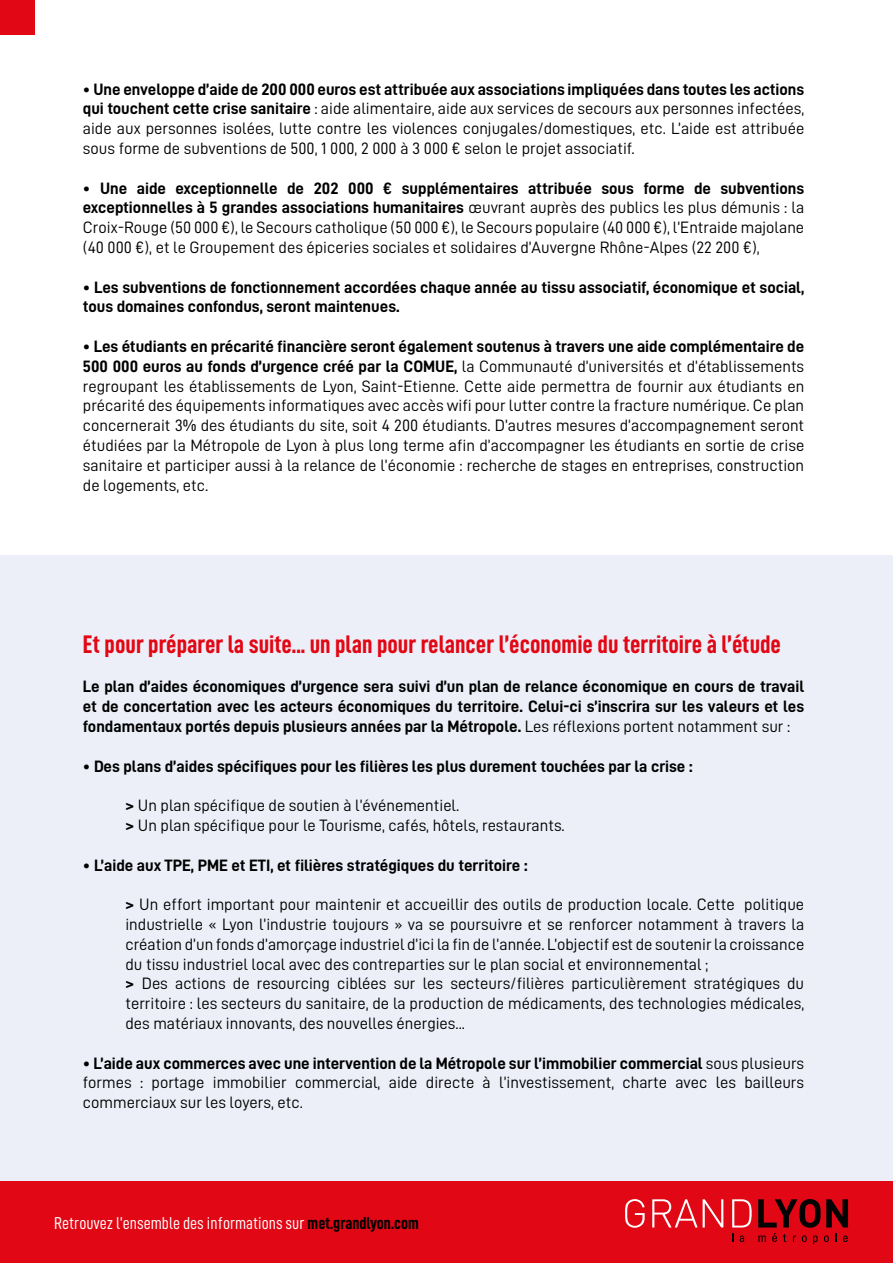
<style>
.page{position:relative;width:893px;height:1263px;background:#fff}
.page>*{position:absolute;margin:0;border:0;box-sizing:border-box;transform-origin:0 0}
.t1{font:25.5px "D DIN Condensed Bold";color:#e20714}
.t2{font:17.25px "D DIN Condensed";color:#fff}
.t3{font:16.5px/19.8px "D DIN";color:#000}
.t4{font:16.5px/19.8px "D DIN Bold";color:#000}
.s1{font-family:"D DIN Bold"}
.s2{font-family:"D DIN"}
.s3{font-family:"D DIN Condensed Bold";color:#000}
</style>
<div class="page">
<div style="left:0;top:1180px;width:893px;height:83px;background:#e20714"></div>
<svg style="left:625px;top:1199px;width:20px;height:29px"></svg>
<svg style="left:652px;top:1199px;width:71px;height:28px"></svg>
<svg style="left:732px;top:1199px;width:20px;height:28px"></svg>
<svg style="left:740px;top:1235px;width:4px;height:7px"></svg>
<svg style="left:758px;top:1199px;width:90px;height:45px"></svg>
<div style="left:0;top:555px;width:893px;height:625px;background:#eceff7"></div>
<div style="left:0;top:0;width:34px;height:34px;background:#e20714"></div>
<p class="t4" style="left:83px;top:79px;width:723px">• Une enveloppe d’aide de 200 000 euros est attribuée aux associations impliquées dans toutes les actions</p>
<p class="t3" style="left:83px;top:98px;width:723px;text-align:justify"><span class="s1">qui touchent cette crise sanitaire</span> : aide alimentaire, aide aux services de secours aux personnes infectées, aide aux personnes isolées, lutte contre les violences conjugales/domestiques, etc. L’aide est attribuée sous forme de subventions de 500, 1 000, 2 000 à 3 000 € selon le projet associatif.</p>
<p class="t4" style="left:83px;top:178px;width:723px">• Une aide exceptionnelle de 202 000 € supplémentaires attribuée sous forme de subventions exceptionnelles à 5 grandes associations humanitaires <span class="s2">œuvrant auprès des publics les plus démunis : la</span></p>
<p class="t3" style="left:83px;top:217px;width:723px">Croix-Rouge (50 000 €), le Secours catholique (50 000 €), le Secours populaire (40 000 €), l’Entraide majolane (40 000 €), et le Groupement des épiceries sociales et solidaires d’Auvergne Rhône-Alpes (22 200 €),</p>
<p class="t4" style="left:83px;top:277px;width:723px">• Les subventions de fonctionnement accordées chaque année au tissu associatif, économique et social, tous domaines confondus, seront maintenues.</p>
<p class="t4" style="left:83px;top:336px;width:723px">• Les étudiants en précarité financière seront également soutenus à travers une aide complémentaire de</p>
<p class="t3" style="left:83px;top:356px;width:723px;text-align:justify"><span class="s1">500 000 euros au fonds d’urgence créé par la COMUE,</span> la Communauté d’universités et d’établissements regroupant les établissements de Lyon, Saint-Etienne. Cette aide permettra de fournir aux étudiants en précarité des équipements informatiques avec accès wifi pour lutter contre la fracture numérique. Ce plan concernerait 3% des étudiants du site, soit 4 200 étudiants. D’autres mesures d’accompagnement seront étudiées par la Métropole de Lyon à plus long terme afin d’accompagner les étudiants en sortie de crise sanitaire et participer aussi à la relance de l’économie : recherche de stages en entreprises, construction de logements, etc.</p>
<h1 class="t1" style="left:83px;top:630px;width:700px">Et pour préparer la suite... un plan pour relancer l’économie du territoire à l’étude</h1>
<p class="t4" style="left:83px;top:676px;width:723px;text-align:justify">Le plan d’aides économiques d’urgence sera suivi d’un plan de relance économique en cours de travail et de concertation avec les acteurs économiques du territoire. Celui-ci s’inscrira sur les valeurs et les fondamentaux portés depuis plusieurs années par la Métropole. <span class="s2">Les réflexions portent notamment sur :</span></p>
<p class="t4" style="left:83px;top:755px;width:611px">• Des plans d’aides spécifiques pour les filières les plus durement touchées par la crise :</p>
<p class="t3" style="left:125px;top:795px;width:441px"><span class="s1">&gt;</span> Un plan spécifique de soutien à l’événementiel.<br><span class="s1">&gt;</span> Un plan spécifique pour le Tourisme, cafés, hôtels, restaurants.</p>
<p class="t4" style="left:83px;top:854px;width:446px">• L’aide aux TPE, PME et ETI, et filières stratégiques du territoire :</p>
<p class="t3" style="left:125px;top:894px;width:680px"><span class="s1">&gt;</span> Un effort important pour maintenir et accueillir des outils de production locale. Cette politique industrielle « Lyon l’industrie toujours » va se poursuivre et se renforcer notamment à travers la création d’un fonds d’amorçage industriel d’ici la fin de l’année. L’objectif est de soutenir la croissance du tissu industriel local avec des contreparties sur le plan social et environnemental ;<br><span class="s1">&gt;</span> Des actions de resourcing ciblées sur les secteurs/filières particulièrement stratégiques du territoire : les secteurs du sanitaire, de la production de médicaments, des technologies médicales, des matériaux innovants, des nouvelles énergies...</p>
<p class="t4" style="left:83px;top:1052px;width:723px">• L’aide aux commerces avec une intervention de la Métropole sur l’immobilier commercial <span class="s2">sous plusieurs</span></p>
<p class="t3" style="left:83px;top:1072px;width:723px">formes : portage immobilier commercial, aide directe à l’investissement, charte avec les bailleurs commerciaux sur les loyers, etc.</p>
<p class="t2" style="left:54px;top:1213px;width:366px">Retrouvez l’ensemble des informations sur <span class="s3">met.grandlyon.com</span></p>
</div>
